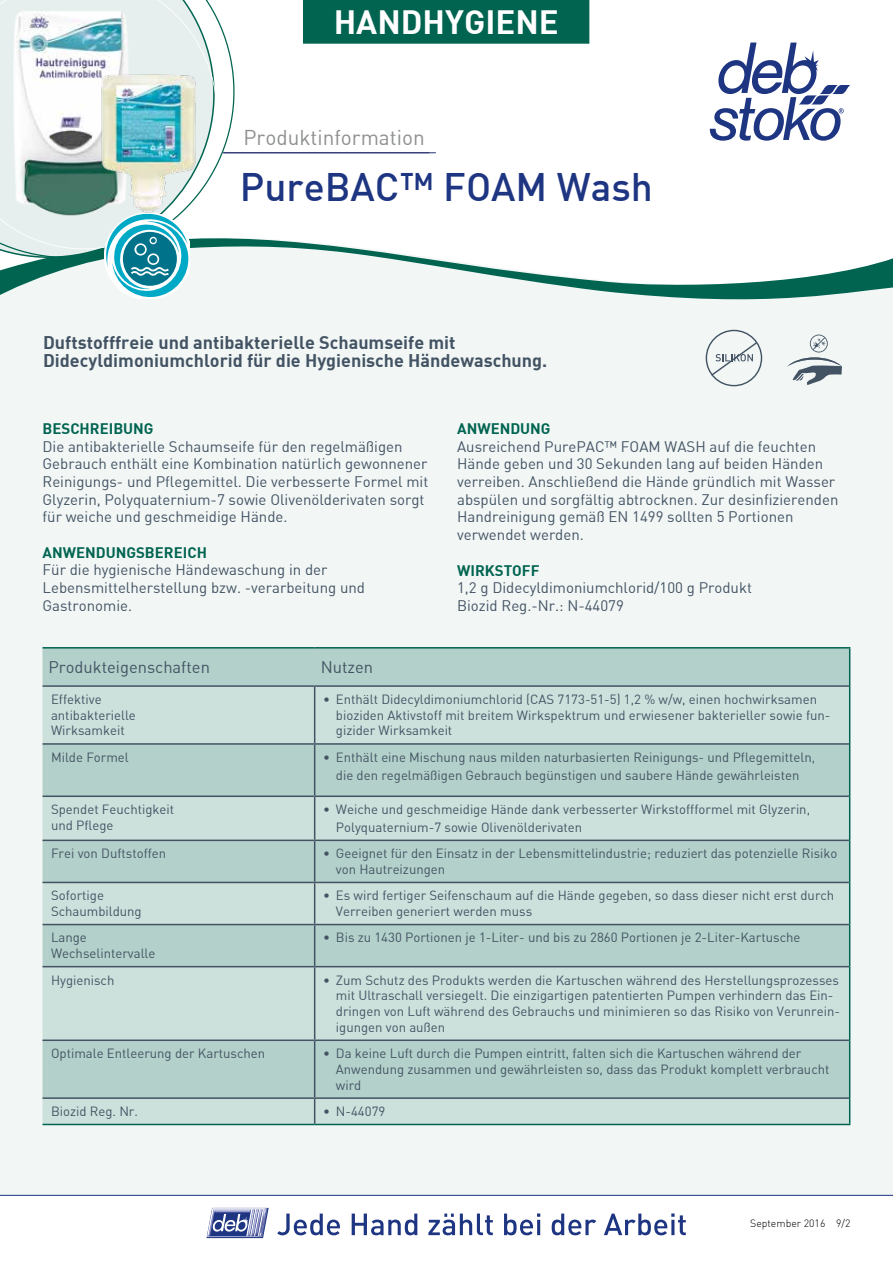
<style>
.page{position:relative;width:893px;height:1263px;background:#fff}
.page>*{position:absolute;margin:0;border:0;box-sizing:border-box;transform-origin:0 0}
.t1{font:500 39px "DI Nbek";color:#1e3582}
.t2{font:700 33px "DI Nbek";color:#fff}
.t3{font:21px "DIN Bek";color:#8e9090}
.t4{font:700 18px/18px "DI Nbek";color:#435363}
.t5{font:16.5px "DIN Bek";color:#435363}
.t6{font:15px/17.7px "DIN Bek";color:#435363}
.t7{font:700 15px "DI Nbek";color:#006450}
.t8{font:13.2px/15.8px "DIN Bek";color:#435363}
.t9{font:300 10.5px "DI Nbek";color:#000}
</style>
<div class="page">
<div style="left:0;top:59px;width:893px;height:1137px;background:#f2f7f6"></div>
<div style="left:250px;top:0;width:643px;height:235px;background:#fff"></div>
<svg style="left:0;top:235px;width:893px;height:65px"></svg>
<hr style="left:0;top:1195px;width:893px;height:1px;background:#1e3582">
<svg style="left:277px;top:1213px;width:63px;height:22px"></svg>
<svg style="left:352px;top:1213px;width:65px;height:22px"></svg>
<svg style="left:428px;top:1213px;width:65px;height:22px"></svg>
<svg style="left:504px;top:1213px;width:36px;height:22px"></svg>
<svg style="left:552px;top:1213px;width:44px;height:22px"></svg>
<svg style="left:604px;top:1213px;width:82px;height:22px"></svg>
<svg style="left:206px;top:1208px;width:63px;height:30px"></svg>
<svg style="left:0;top:0;width:250px;height:273px"></svg>
<svg style="left:710px;top:43px;width:140px;height:98px"></svg>
<div style="left:303px;top:0;width:286px;height:44px;background:#006450"></div>
<div style="left:43px;top:648px;width:806px;height:37px;background:#b3d0ca"></div>
<svg style="left:43px;top:687px;width:806px;height:437px;fill:#cce0dc"></svg>
<hr style="left:43px;top:685px;width:272px;height:2px;background:#435363">
<hr style="left:43px;top:743px;width:272px;height:2px;background:#435363">
<hr style="left:43px;top:795px;width:272px;height:2px;background:#435363">
<hr style="left:43px;top:839px;width:272px;height:2px;background:#435363">
<hr style="left:43px;top:882px;width:272px;height:1px;background:#435363">
<hr style="left:43px;top:924px;width:272px;height:1px;background:#435363">
<hr style="left:43px;top:966px;width:272px;height:1px;background:#435363">
<hr style="left:43px;top:1039px;width:272px;height:2px;background:#435363">
<hr style="left:43px;top:1097px;width:272px;height:2px;background:#435363">
<hr style="left:314px;top:687px;width:1px;height:56px;background:#435363">
<hr style="left:314px;top:745px;width:1px;height:50px;background:#435363">
<hr style="left:314px;top:797px;width:1px;height:42px;background:#435363">
<hr style="left:314px;top:841px;width:1px;height:41px;background:#435363">
<hr style="left:314px;top:883px;width:1px;height:41px;background:#435363">
<hr style="left:314px;top:925px;width:1px;height:41px;background:#435363">
<hr style="left:314px;top:967px;width:1px;height:72px;background:#435363">
<hr style="left:314px;top:1041px;width:1px;height:56px;background:#435363">
<svg style="left:314px;top:1099px;width:1px;height:25px"></svg>
<hr style="left:315px;top:685px;width:534px;height:2px;background:#435363">
<hr style="left:315px;top:743px;width:534px;height:2px;background:#435363">
<hr style="left:315px;top:795px;width:534px;height:2px;background:#435363">
<hr style="left:315px;top:839px;width:534px;height:2px;background:#435363">
<hr style="left:315px;top:882px;width:534px;height:1px;background:#435363">
<hr style="left:315px;top:924px;width:534px;height:1px;background:#435363">
<hr style="left:315px;top:966px;width:534px;height:1px;background:#435363">
<hr style="left:315px;top:1039px;width:534px;height:2px;background:#435363">
<hr style="left:315px;top:1097px;width:534px;height:2px;background:#435363">
<hr style="left:43px;top:647px;width:272px;height:1px;background:#006450">
<hr style="left:315px;top:647px;width:535px;height:1px;background:#006450">
<hr style="left:849px;top:648px;width:1px;height:38px;background:#006450">
<hr style="left:849px;top:686px;width:1px;height:58px;background:#006450">
<hr style="left:849px;top:744px;width:1px;height:52px;background:#006450">
<hr style="left:849px;top:796px;width:1px;height:44px;background:#006450">
<hr style="left:849px;top:840px;width:1px;height:42px;background:#006450">
<hr style="left:849px;top:967px;width:1px;height:73px;background:#006450">
<svg style="left:849px;top:1098px;width:1px;height:26px"></svg>
<hr style="left:849px;top:882px;width:1px;height:42px;background:#006450">
<hr style="left:849px;top:924px;width:1px;height:43px;background:#006450">
<hr style="left:849px;top:1040px;width:1px;height:58px;background:#006450">
<hr style="left:43px;top:1124px;width:272px;height:1px;background:#006450">
<hr style="left:315px;top:1124px;width:535px;height:1px;background:#006450">
<hr style="left:223px;top:152px;width:213px;height:1px;background:#283371">
<svg style="left:787px;top:335px;width:55px;height:50px"></svg>
<svg style="left:104px;top:216px;width:85px;height:82px"></svg>
<img style="left:0;top:1px;width:149px;height:220px">
<img style="left:97px;top:71px;width:101px;height:145px">
<svg style="left:706px;top:330px;width:56px;height:56px"></svg>
<h2 class="t2" style="left:334px;top:1px;width:227px">HANDHYGIENE</h2>
<h3 class="t3" style="left:243px;top:124px;width:183px">Produktinformation</h3>
<h1 class="t1" style="left:240px;top:162px;width:414px">PureBAC™ FOAM Wash</h1>
<h3 class="t4" style="left:43px;top:332px;width:506px">Duftstofffreie und antibakterielle Schaumseife mit<br>Didecyldimoniumchlorid für die Hygienische Händewaschung.</h3>
<p class="t7" style="left:43px;top:419px;width:113px">BESCHREIBUNG</p>
<p class="t6" style="left:43px;top:437px;width:387px">Die antibakterielle Schaumseife für den regelmäßigen Gebrauch enthält eine Kombination natürlich gewonnener Reinigungs- und Pflegemittel. Die verbesserte Formel mit Glyzerin, Polyquaternium-7 sowie Olivenölderivaten sorgt für weiche und geschmeidige Hände.</p>
<p class="t7" style="left:43px;top:542px;width:166px">ANWENDUNGSBEREICH</p>
<p class="t6" style="left:43px;top:561px;width:324px">Für die hygienische Händewaschung in der<br>Lebensmittelherstellung bzw. -verarbeitung und<br>Gastronomie.</p>
<p class="t7" style="left:457px;top:419px;width:95px">ANWENDUNG</p>
<p class="t6" style="left:457px;top:437px;width:383px">Ausreichend PurePAC™ FOAM WASH auf die feuchten Hände geben und 30 Sekunden lang auf beiden Händen verreiben. Anschließend die Hände gründlich mit Wasser abspülen und sorgfältig abtrocknen. Zur desinfizierenden Handreinigung gemäß EN 1499 sollten 5 Portionen verwendet werden.</p>
<p class="t7" style="left:457px;top:560px;width:84px">WIRKSTOFF</p>
<p class="t6" style="left:457px;top:579px;width:296px">1,2 g Didecyldimoniumchlorid/100 g Produkt<br>Biozid Reg.-Nr.: N-44079</p>
<p class="t5" style="left:49px;top:656px;width:163px">Produkteigenschaften</p>
<p class="t5" style="left:321px;top:656px;width:54px">Nutzen</p>
<p class="t8" style="left:51px;top:691px;width:86px">Effektive antibakterielle<br>Wirksamkeit</p>
<p class="t8" style="left:336px;top:691px;width:496px;text-indent:-13px">• Enthält Didecyldimoniumchlorid (CAS 7173-51-5) 1,2 % w/w, einen hochwirksamen bioziden Aktivstoff mit breitem Wirkspektrum und erwiesener bakterieller sowie fun&shy;gizider Wirksamkeit</p>
<p class="t8" style="left:51px;top:749px;width:79px">Milde Formel</p>
<p class="t8" style="left:323px;top:748px;width:494px;line-height:17.7px;text-align:center">• Enthält eine Mischung naus milden naturbasierten Reinigungs- und Pflegemitteln, die den regelmäßigen Gebrauch begünstigen und saubere Hände gewährleisten</p>
<p class="t8" style="left:51px;top:801px;width:125px">Spendet Feuchtigkeit und Pflege</p>
<p class="t8" style="left:336px;top:800px;width:476px;line-height:17.7px;text-indent:-13px">• Weiche und geschmeidige Hände dank verbesserter Wirkstoffformel mit Glyzerin,<br>Polyquaternium-7 sowie Olivenölderivaten</p>
<p class="t8" style="left:51px;top:845px;width:117px">Frei von Duftstoffen</p>
<p class="t8" style="left:336px;top:845px;width:503px;text-indent:-13px">• Geeignet für den Einsatz in der Lebensmittelindustrie; reduziert das potenzielle Risiko von Hautreizungen</p>
<p class="t8" style="left:51px;top:887px;width:92px">Sofortige<br>Schaumbildung</p>
<p class="t8" style="left:336px;top:887px;width:500px;text-indent:-13px">• Es wird fertiger Seifenschaum auf die Hände gegeben, so dass dieser nicht erst durch<br>Verreiben generiert werden muss</p>
<p class="t8" style="left:51px;top:929px;width:106px">Lange<br>Wechselintervalle</p>
<p class="t8" style="left:323px;top:929px;width:479px">• Bis zu 1430 Portionen je 1-Liter- und bis zu 2860 Portionen je 2-Liter-Kartusche</p>
<p class="t8" style="left:51px;top:972px;width:65px">Hygienisch</p>
<p class="t8" style="left:336px;top:972px;width:506px;text-indent:-13px">• Zum Schutz des Produkts werden die Kartuschen während des Herstellungsprozesses mit Ultraschall versiegelt. Die einzigartigen patentierten Pumpen verhindern das Ein&shy;dringen von Luft während des Gebrauchs und minimieren so das Risiko von Verunrein&shy;igungen von außen</p>
<p class="t8" style="left:51px;top:1045px;width:216px">Optimale Entleerung der Kartuschen</p>
<p class="t8" style="left:336px;top:1045px;width:495px;text-indent:-13px">• Da keine Luft durch die Pumpen eintritt, falten sich die Kartuschen während der<br>Anwendung zusammen und gewährleisten so, dass das Produkt komplett verbraucht wird</p>
<p class="t8" style="left:51px;top:1103px;width:88px">Biozid Reg. Nr.</p>
<p class="t8" style="left:323px;top:1103px;width:64px">• N-44079</p>
<p class="t9" style="left:750px;top:1217px;width:102px">September 2016 9/2</p>
</div>
